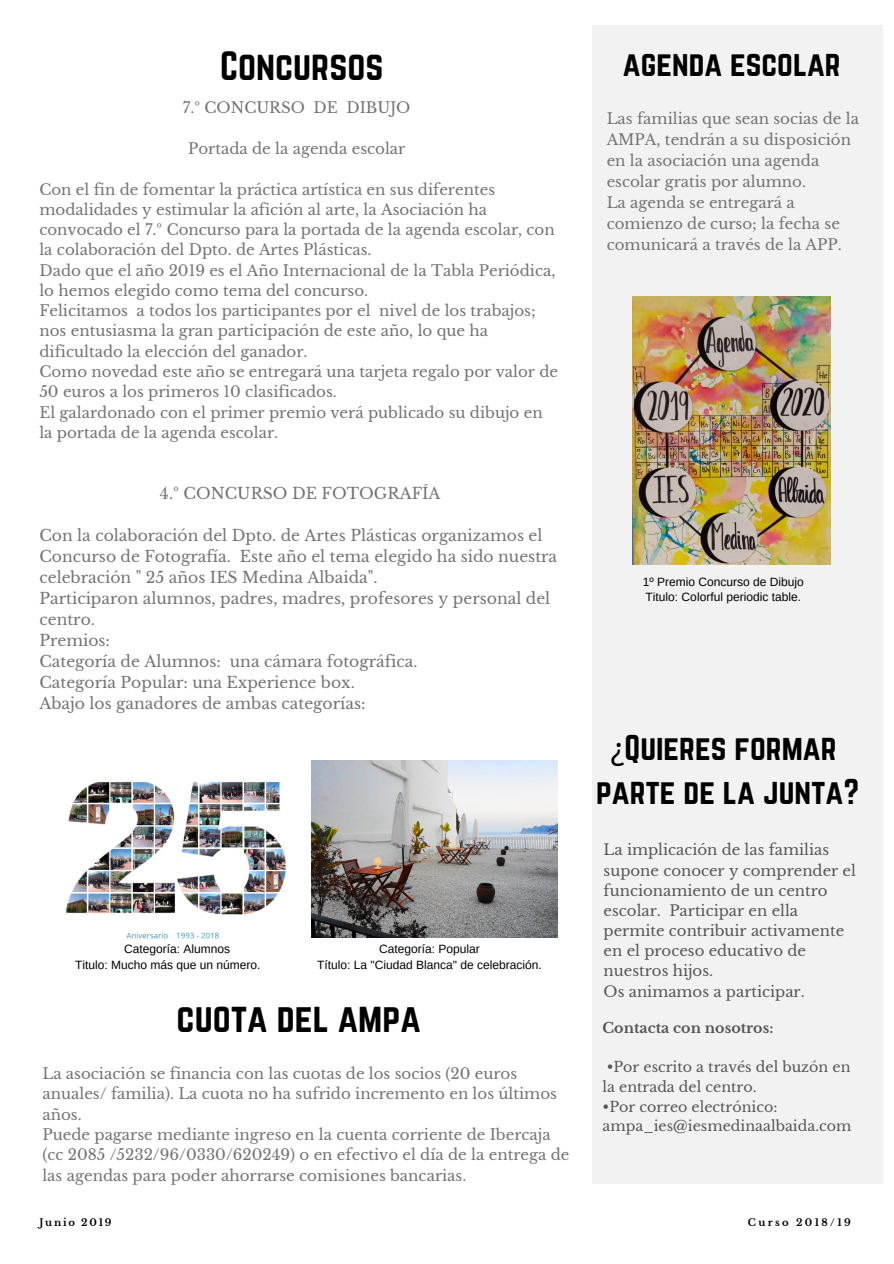
<style>
.page{position:relative;width:894px;height:1264px;background:#fff}
.page>*{position:absolute;margin:0;border:0;box-sizing:border-box;transform-origin:0 0}
.t1{font:36px "Norwester";color:#000}
.t2{font:31.5px/43.7px "Norwester";color:#000;text-align:center}
.t3{font:15.6px/21px "Libre Baskerville";color:#737373}
.t4{font:15px/20.2px "Libre Baskerville";color:#737373}
.t5{font:14.85px/20.2px "Libre Baskerville";color:#000}
.t6{font:14.25px/19.6px "Libre Baskerville";color:#000}
.t7{font:700 14.25px "Libre Baskerville";color:#000}
.t8{font:12px/15.8px "Arimo";color:#000}
.t9{font:700 9.9px "Libre Baskerville";letter-spacing:.24em;color:#000}
.t10{font:700 9.9px "Libre Baskerville";letter-spacing:.18em;color:#000}
.s1{font-family:"Noto Sans"}
</style>
<div class="page">
<div style="left:592px;top:25px;width:289px;height:1158px;background:#f2f2f2"></div>
<img style="left:66px;top:782px;width:248px;height:157px">
<img style="left:311px;top:760px;width:246px;height:177px">
<img style="left:632px;top:296px;width:198px;height:268px">
<h1 class="t1" style="left:220px;top:48px;width:165px">CONCURSOS</h1>
<p class="t4" style="left:183px;top:98px;width:229px">7.º CONCURSO DE DIBUJO</p>
<p class="t4" style="left:188px;top:139px;width:219px">Portada de la agenda escolar</p>
<p class="t4" style="left:39px;top:179px;width:520px">Con el fin de fomentar la práctica artística en sus diferentes modalidades y estimular la afición al arte, la Asociación ha convocado el 7.º Concurso para la portada de la agenda escolar, con la colaboración del Dpto. de Artes Plásticas.<br>Dado que el año 2019 es el Año Internacional de la Tabla Periódica, lo hemos elegido como tema del concurso.<br>Felicitamos a todos los participantes por el nivel de los trabajos; nos entusiasma la gran participación de este año, lo que ha dificultado la elección del ganador.<br>Como novedad este año se entregará una tarjeta regalo por valor de 50 euros a los primeros 10 clasificados.<br>El galardonado con el primer premio verá publicado su dibujo en la portada de la agenda escolar.</p>
<p class="t3" style="left:160px;top:483px;width:282px">4.º CONCURSO DE FOTOGRAFÍA</p>
<p class="t3" style="left:39px;top:525px;width:519px">Con la colaboración del Dpto. de Artes Plásticas organizamos el Concurso de Fotografía. Este año el tema elegido ha sido nuestra celebración " 25 años IES Medina Albaida".<br>Participaron alumnos, padres, madres, profesores y personal del centro.<br>Premios:<br>Categoría de Alumnos: una cámara fotográfica.<br>Categoría Popular: una Experience box.<br>Abajo los ganadores de ambas categorías:</p>
<p class="t8" style="left:75px;top:940px;width:187px;text-indent:49px">Categoría: Alumnos<br>Titulo: Mucho más que un número.</p>
<p class="t8" style="left:317px;top:940px;width:226px;text-align:center">Categoría: Popular<br>Título: La "Ciudad Blanca" de celebración.</p>
<h1 class="t1" style="left:177px;top:1000px;width:246px">CUOTA DEL AMPA</h1>
<p class="t4" style="left:42px;top:1063px;width:528px">La asociación se financia con las cuotas de los socios (20 euros anuales/ familia). La cuota no ha sufrido incremento en los últimos años.<br>Puede pagarse mediante ingreso en la cuenta corriente de Ibercaja (cc 2085 /5232/96/0330/620249) o en efectivo el día de la entrega de las agendas para poder ahorrarse comisiones bancarias.</p>
<h2 class="t2" style="left:622px;top:43px;width:219px">AGENDA ESCOLAR</h2>
<p class="t4" style="left:606px;top:108px;width:254px;line-height:20.9px">Las familias que sean socias de la<br>AMPA, tendrán a su disposición en la asociación una agenda escolar gratis por alumno.<br>La agenda se entregará a comienzo de curso; la fecha se comunicará a través de la APP.</p>
<p class="t8" style="left:642px;top:573px;width:163px">1º Premio Concurso de Dibujo<br>Titulo: Colorful periodic table.</p>
<h2 class="t2" style="left:596px;top:727px;width:264px"><span class="s1">¿</span>QUIERES FORMAR<br>PARTE DE LA JUNTA?</h2>
<p class="t5" style="left:603px;top:840px;width:254px">La implicación de las familias supone conocer y comprender el funcionamiento de un centro escolar. Participar en ella permite contribuir activamente en el proceso educativo de nuestros hijos.<br>Os animamos a participar.</p>
<p class="t7" style="left:602px;top:1019px;width:172px">Contacta con nosotros:</p>
<p class="t6" style="left:602px;top:1057px;width:249px">•Por escrito a través del buzón en la entrada del centro.</p>
<p class="t6" style="left:602px;top:1096px;width:250px">•Por correo electrónico: ampa_ies@iesmedinaalbaida.com</p>
<p class="t10" style="left:39px;top:1215px;width:74px">Junio 2019</p>
<p class="t9" style="left:747px;top:1215px;width:104px">Curso 2018/19</p>
</div>
